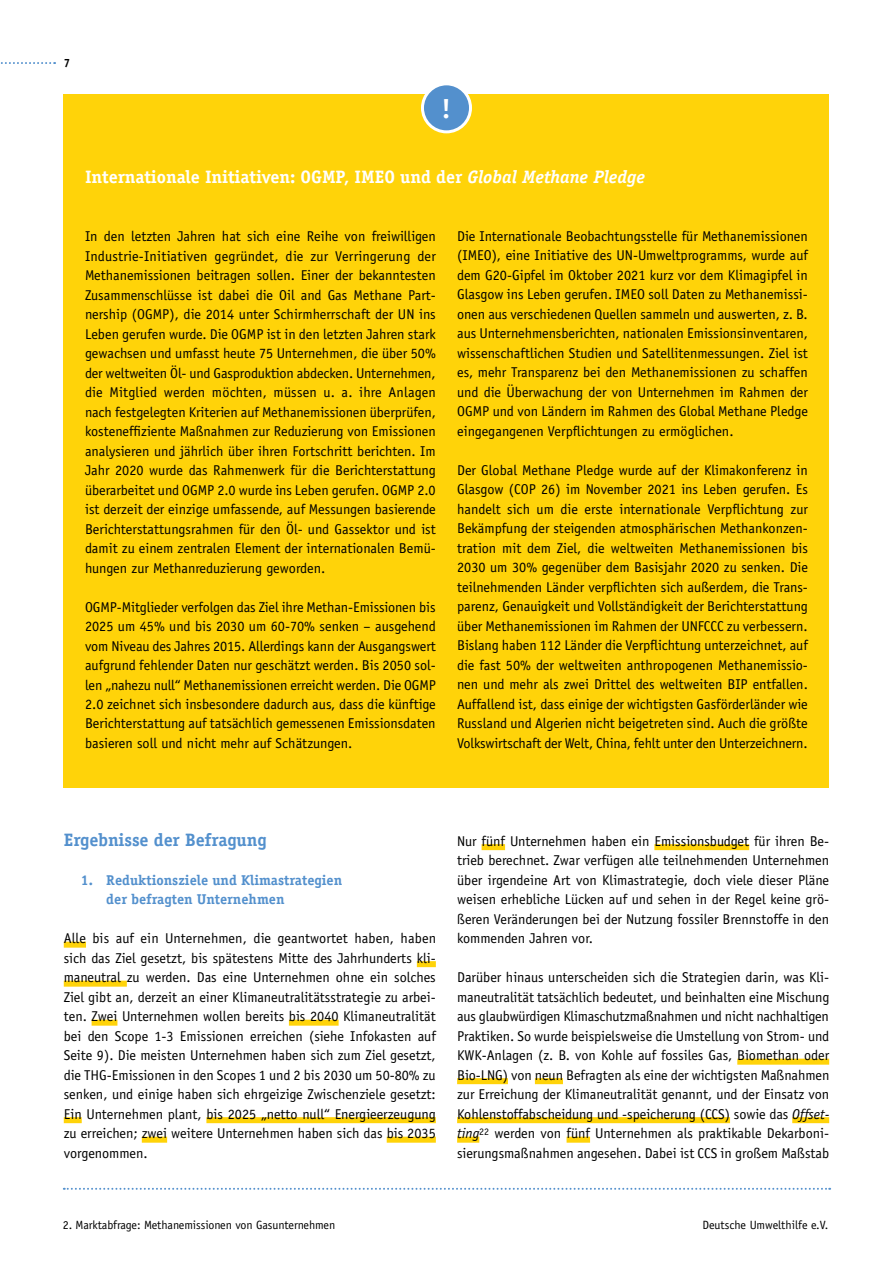
<style>
.page{position:relative;width:893px;height:1263px;background:#fff}
.page>*{position:absolute;margin:0;border:0;box-sizing:border-box;transform-origin:0 0}
.t1{font:700 27px "Officina Serif";color:#fff}
.t2{font:700 18px "Officina Serif";letter-spacing:-.005em;color:#fff}
.t3{font:700 18px "Officina Serif";letter-spacing:-.005em;color:#5390cd}
.t4{font:14.25px/19.5px "Officina Sans";color:#000;text-align:justify}
.t5{font:700 14.25px/19.5px "Officina Serif";color:#5390cd}
.t6{font:12px "Officina Sans";letter-spacing:-.005em;color:#000}
.t7{font:700 12px "Officina Sans";color:#000;scale:.95 1}
.s1{font-style:italic}
</style>
<div class="page">
<svg style="left:64px;top:1188px;width:766px;height:2px"></svg>
<svg style="left:1px;top:62px;width:54px;height:2px"></svg>
<div style="left:64px;top:942px;width:22px;height:6px;background:#ffd309"></div>
<div style="left:417px;top:961px;width:19px;height:6px;background:#ffd309"></div>
<div style="left:64px;top:981px;width:63px;height:6px;background:#ffd309"></div>
<div style="left:92px;top:1020px;width:25px;height:6px;background:#ffd309"></div>
<div style="left:289px;top:1020px;width:50px;height:6px;background:#ffd309"></div>
<div style="left:64px;top:1117px;width:18px;height:6px;background:#ffd309"></div>
<div style="left:206px;top:1117px;width:230px;height:6px;background:#ffd309"></div>
<div style="left:142px;top:1137px;width:25px;height:6px;background:#ffd309"></div>
<div style="left:387px;top:1137px;width:49px;height:6px;background:#ffd309"></div>
<div style="left:482px;top:844px;width:23px;height:6px;background:#ffd309"></div>
<div style="left:654px;top:844px;width:95px;height:6px;background:#ffd309"></div>
<div style="left:737px;top:1059px;width:92px;height:6px;background:#ffd309"></div>
<div style="left:457px;top:1078px;width:51px;height:6px;background:#ffd309"></div>
<div style="left:535px;top:1078px;width:28px;height:6px;background:#ffd309"></div>
<div style="left:457px;top:1117px;width:273px;height:6px;background:#ffd309"></div>
<div style="left:792px;top:1117px;width:37px;height:6px;background:#ffd309"></div>
<div style="left:457px;top:1137px;width:22px;height:6px;background:#ffd309"></div>
<div style="left:567px;top:1137px;width:23px;height:6px;background:#ffd309"></div>
<div style="left:64px;top:94px;width:765px;height:693px;background:#ffd309"></div>
<div style="left:422px;top:84px;width:48px;height:48px;background:#5390cd;border-radius:50%"></div>
<div style="left:421px;top:82px;width:51px;height:51px;border:3px solid #fff;border-radius:50%"></div>
<p class="t7" style="left:64px;top:55px;width:8px">7</p>
<h1 class="t1" style="left:441px;top:92px;width:11px">!</h1>
<p class="t2" style="left:85px;top:165px;width:561px">Internationale Initiativen: OGMP, IMEO und der <span class="s1">Global Methane Pledge</span></p>
<p class="t4" style="left:85px;top:226px;width:352px">In den letzten Jahren hat sich eine Reihe von freiwilligen Industrie-Initiativen gegründet, die zur Verringerung der Methanemissionen beitragen sollen. Einer der bekanntesten Zusammenschlüsse ist dabei die Oil and Gas Methane Part&shy;nership (OGMP), die 2014 unter Schirmherrschaft der UN ins Leben gerufen wurde. Die OGMP ist in den letzten Jahren stark gewachsen und umfasst heute 75 Unternehmen, die über 50% der weltweiten Öl- und Gasproduktion abdecken. Unternehmen, die Mitglied werden möchten, müssen u. a. ihre Anlagen nach festgelegten Kriterien auf Methanemissionen überprüfen, kosteneffiziente Maßnahmen zur Reduzierung von Emissionen analysieren und jährlich über ihren Fortschritt berichten. Im Jahr 2020 wurde das Rahmenwerk für die Berichterstattung überarbeitet und OGMP 2.0 wurde ins Leben gerufen. OGMP 2.0 ist derzeit der einzige umfassende, auf Messungen basierende Berichterstattungsrahmen für den Öl- und Gassektor und ist damit zu einem zentralen Element der internationalen Bemü&shy;hungen zur Methanreduzierung geworden.</p>
<p class="t4" style="left:85px;top:597px;width:352px">OGMP-Mitglieder verfolgen das Ziel ihre Methan-Emissionen bis 2025 um 45% und bis 2030 um 60-70% senken – ausgehend vom Niveau des Jahres 2015. Allerdings kann der Ausgangswert aufgrund fehlender Daten nur geschätzt werden. Bis 2050 sol&shy;len „nahezu null“ Methanemissionen erreicht werden. Die OGMP 2.0 zeichnet sich insbesondere dadurch aus, dass die künftige Berichterstattung auf tatsächlich gemessenen Emissionsdaten basieren soll und nicht mehr auf Schätzungen.</p>
<p class="t4" style="left:457px;top:226px;width:352px">Die Internationale Beobachtungsstelle für Methanemissionen (IMEO), eine Initiative des UN-Umweltprogramms, wurde auf dem G20-Gipfel im Oktober 2021 kurz vor dem Klimagipfel in Glasgow ins Leben gerufen. IMEO soll Daten zu Methanemissi&shy;onen aus verschiedenen Quellen sammeln und auswerten, z. B. aus Unternehmensberichten, nationalen Emissionsinventaren, wissenschaftlichen Studien und Satellitenmessungen. Ziel ist es, mehr Transparenz bei den Methanemissionen zu schaffen und die Überwachung der von Unternehmen im Rahmen der OGMP und von Ländern im Rahmen des Global Methane Pledge eingegangenen Verpflichtungen zu ermöglichen.</p>
<p class="t4" style="left:457px;top:460px;width:352px">Der Global Methane Pledge wurde auf der Klimakonferenz in Glasgow (COP 26) im November 2021 ins Leben gerufen. Es handelt sich um die erste internationale Verpflichtung zur Bekämpfung der steigenden atmosphärischen Methankonzen&shy;tration mit dem Ziel, die weltweiten Methanemissionen bis 2030 um 30% gegenüber dem Basisjahr 2020 zu senken. Die teilnehmenden Länder verpflichten sich außerdem, die Trans&shy;parenz, Genauigkeit und Vollständigkeit der Berichterstattung über Methanemissionen im Rahmen der UNFCCC zu verbessern.<br>Bislang haben 112 Länder die Verpflichtung unterzeichnet, auf die fast 50% der weltweiten anthropogenen Methanemissio&shy;nen und mehr als zwei Drittel des weltweiten BIP entfallen.<br>Auffallend ist, dass einige der wichtigsten Gasförderländer wie Russland und Algerien nicht beigetreten sind. Auch die größte Volkswirtschaft der Welt, China, fehlt unter den Unterzeichnern.</p>
<p class="t3" style="left:64px;top:828px;width:204px">Ergebnisse der Befragung</p>
<p class="t5" style="left:106px;top:870px;width:237px;text-indent:-26px">1. Reduktionsziele und Klimastrategien der befragten Unternehmen</p>
<p class="t4" style="left:64px;top:928px;width:374px">Alle bis auf ein Unternehmen, die geantwortet haben, haben sich das Ziel gesetzt, bis spätestens Mitte des Jahrhunderts kli&shy;maneutral zu werden. Das eine Unternehmen ohne ein solches Ziel gibt an, derzeit an einer Klimaneutralitätsstrategie zu arbei&shy;ten. Zwei Unternehmen wollen bereits bis 2040 Klimaneutralität bei den Scope 1-3 Emissionen erreichen (siehe Infokasten auf Seite 9). Die meisten Unternehmen haben sich zum Ziel gesetzt, die THG-Emissionen in den Scopes 1 und 2 bis 2030 um 50-80% zu senken, und einige haben sich ehrgeizige Zwischenziele gesetzt:<br>Ein Unternehmen plant, bis 2025 „netto null“ Energieerzeugung zu erreichen; zwei weitere Unternehmen haben sich das bis 2035 vorgenommen.</p>
<p class="t4" style="left:457px;top:831px;width:374px">Nur fünf Unternehmen haben ein Emissionsbudget für ihren Be&shy;trieb berechnet. Zwar verfügen alle teilnehmenden Unternehmen über irgendeine Art von Klimastrategie, doch viele dieser Pläne weisen erhebliche Lücken auf und sehen in der Regel keine grö&shy;ßeren Veränderungen bei der Nutzung fossiler Brennstoffe in den kommenden Jahren vor.</p>
<p class="t4" style="left:457px;top:967px;width:374px">Darüber hinaus unterscheiden sich die Strategien darin, was Kli&shy;maneutralität tatsächlich bedeutet, und beinhalten eine Mischung aus glaubwürdigen Klimaschutzmaßnahmen und nicht nachhaltigen Praktiken. So wurde beispielsweise die Umstellung von Strom- und KWK-Anlagen (z. B. von Kohle auf fossiles Gas, Biomethan oder Bio-LNG) von neun Befragten als eine der wichtigsten Maßnahmen zur Erreichung der Klimaneutralität genannt, und der Einsatz von Kohlenstoffabscheidung und -speicherung (CCS) sowie das <span class="s1">Offset&shy;ting</span><sup>22</sup> werden von fünf Unternehmen als praktikable Dekarboni&shy;sierungsmaßnahmen angesehen. Dabei ist CCS in großem Maßstab</p>
<p class="t6" style="left:63px;top:1218px;width:274px">2. Marktabfrage: Methanemissionen von Gasunternehmen</p>
<p class="t6" style="left:702px;top:1218px;width:127px">Deutsche Umwelthilfe e.V.</p>
</div>
